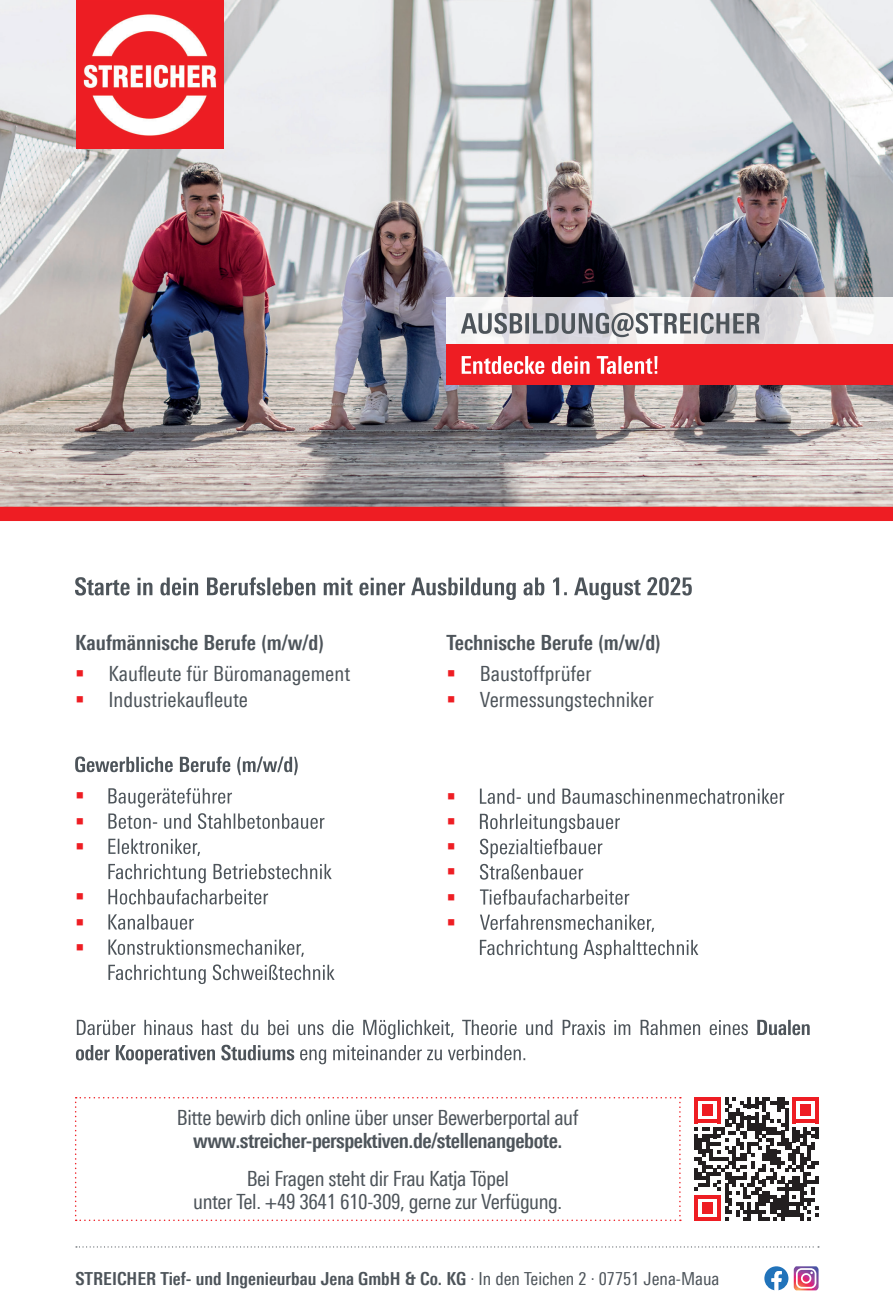
<style>
.page{position:relative;width:893px;height:1310px;background:#fff}
.page>*{position:absolute;margin:0;border:0;box-sizing:border-box;transform-origin:0 0}
.t1{font:21px/22.8px "Linotype Univers 420 Cn";letter-spacing:-.02em;color:#4d545a;text-align:center}
.t2{font:21px "Linotype Univers 420 Cn";color:#4d545a}
.t3{font:700 condensed 21px "Univers Next Pro";color:#4d545a}
.t4{font:700 condensed 21px "Univers Next Pro";letter-spacing:-.02em;color:#4d545a}
.t5{font:21px/25.2px "Wingdings";color:#ee1d23;text-align:justify}
.t6{font:700 condensed 18.03px "Univers Next Pro";color:#4d545a}
.s1{color:#ee1d23}
.s2{font-family:"Linotype Univers 420 Cn";font-weight:400;font-stretch:normal}
</style>
<div class="page">
<img style="left:0;top:0;width:893px;height:507px">
<svg style="left:75px;top:577px;width:617px;height:23px"></svg>
<svg style="left:75px;top:756px;width:223px;height:19px"></svg>
<svg style="left:108px;top:788px;width:124px;height:19px"></svg>
<svg style="left:108px;top:813px;width:216px;height:16px"></svg>
<svg style="left:108px;top:838px;width:92px;height:18px"></svg>
<svg style="left:108px;top:864px;width:224px;height:19px"></svg>
<svg style="left:108px;top:889px;width:160px;height:15px"></svg>
<svg style="left:108px;top:914px;width:86px;height:15px"></svg>
<svg style="left:108px;top:939px;width:196px;height:18px"></svg>
<svg style="left:108px;top:964px;width:227px;height:20px"></svg>
<svg style="left:480px;top:788px;width:304px;height:16px"></svg>
<svg style="left:480px;top:814px;width:140px;height:44px"></svg>
<svg style="left:480px;top:864px;width:103px;height:15px"></svg>
<svg style="left:480px;top:889px;width:149px;height:16px"></svg>
<svg style="left:480px;top:914px;width:174px;height:18px"></svg>
<svg style="left:480px;top:940px;width:218px;height:19px"></svg>
<svg style="left:76px;top:1019px;width:734px;height:45px"></svg>
<img style="left:446px;top:298px;width:447px;height:46px">
<div style="left:446px;top:344px;width:447px;height:41px;background:#ee1d23"></div>
<svg style="left:461px;top:313px;width:298px;height:24px;background:#a6a8ac"></svg>
<svg style="left:462px;top:356px;width:195px;height:18px"></svg>
<svg style="left:75px;top:1097px;width:606px;height:124px"></svg>
<svg style="left:694px;top:1097px;width:125px;height:124px"></svg>
<div style="left:0;top:507px;width:893px;height:14px;background:#ee1d23"></div>
<svg style="left:764px;top:1266px;width:24px;height:24px"></svg>
<svg style="left:794px;top:1266px;width:25px;height:24px"></svg>
<svg style="left:76px;top:1246px;width:743px;height:1px"></svg>
<img style="left:76px;top:2px;width:147px;height:147px">
<p class="t3" style="left:75px;top:630px;width:250px">Kaufmännische Berufe (m/w/d)</p>
<p class="t2" style="left:75px;top:661px;width:277px"><span class="s1">▪</span> Kaufleute für Büromanagement</p>
<p class="t2" style="left:75px;top:687px;width:174px"><span class="s1">▪</span> Industriekaufleute</p>
<p class="t5" style="left:75px;top:783px;width:11px">▪ ▪ ▪</p>
<p class="t5" style="left:75px;top:884px;width:11px">▪ ▪ ▪</p>
<p class="t3" style="left:447px;top:630px;width:216px">Technische Berufe (m/w/d)</p>
<p class="t2" style="left:447px;top:661px;width:146px"><span class="s1">▪</span> Baustoffprüfer</p>
<p class="t2" style="left:447px;top:687px;width:209px"><span class="s1">▪</span> Vermessungstechniker</p>
<p class="t5" style="left:447px;top:784px;width:11px">▪ ▪ ▪ ▪ ▪ ▪</p>
<p class="t1" style="left:177px;top:1106px;width:403px">Bitte bewirb dich online über unser Bewerberportal auf</p>
<p class="t4" style="left:193px;top:1127px;width:371px">www.streicher-perspektiven.de/stellenangebote.</p>
<p class="t1" style="left:193px;top:1167px;width:371px">Bei Fragen steht dir Frau Katja Töpel<br>unter Tel. +49 3641 610-309, gerne zur Verfügung.</p>
<p class="t6" style="left:75px;top:1268px;width:646px">STREICHER Tief- und Ingenieurbau Jena GmbH &amp; Co. KG <span class="s2">· In den Teichen 2 · 07751 Jena-Maua</span></p>
</div>
